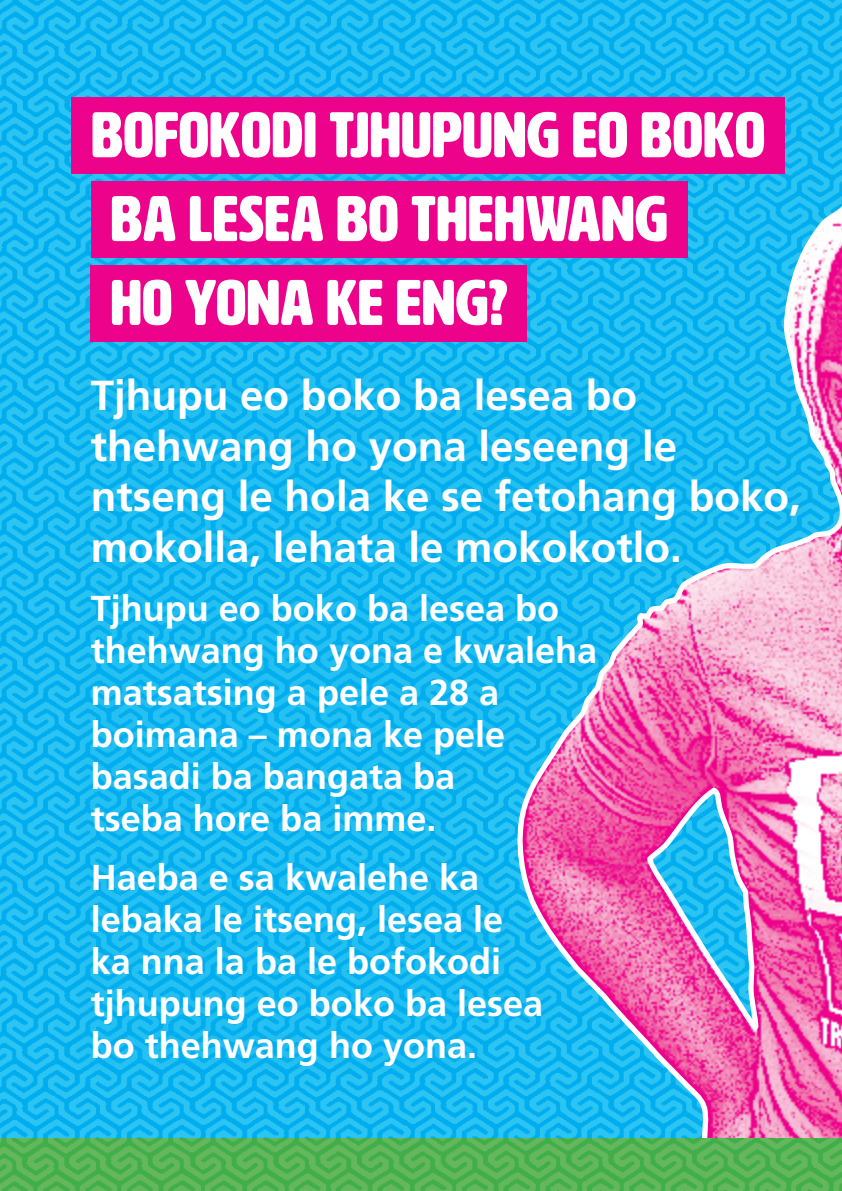
<style>
.page{position:relative;width:842px;height:1191px;background:#fff}
.page>*{position:absolute;margin:0;border:0;box-sizing:border-box;transform-origin:0 0}
.header_1{font:63.6px "HWT Artz";letter-spacing:.01em;color:#fff}
.accent_larger{font:700 42px/50.4px "Frutiger LT Std";color:#fff}
.body{font:700 36px/42px "Frutiger LT Std";color:#fff}
</style>
<div class="page">
<img style="left:0;top:0;width:841px;height:1138px">
<div style="left:71px;top:97px;width:713px;height:77px;background:#ed028c"></div>
<div style="left:91px;top:181px;width:596px;height:77px;background:#ed028c"></div>
<div style="left:91px;top:265px;width:435px;height:77px;background:#ed028c"></div>
<div style="left:70px;top:359px;width:746px;height:726px;background:#00aeef;opacity:.75"></div>
<svg style="left:515px;top:148px;width:326px;height:990px;background:#8692d1"></svg>
<img style="left:0;top:1138px;width:841px;height:53px">
<p class="header_1" style="left:91px;top:102px;width:674px">BOFOKODI TJHUPUNG EO BOKO</p>
<p class="header_1" style="left:111px;top:185px;width:558px">BA LESEA BO THEHWANG</p>
<p class="header_1" style="left:111px;top:269px;width:398px">HO YONA KE ENG?</p>
<p class="accent_larger" style="left:91px;top:371px;width:711px">Tjhupu eo boko ba lesea bo thehwang ho yona leseeng le ntseng le hola ke se fetohang boko, mokolla, lehata le mokokotlo.</p>
<p class="body" style="left:91px;top:587px;width:508px">Tjhupu eo boko ba lesea bo thehwang ho yona e kwaleha matsatsing a pele a 28 a boimana – mona ke pele basadi ba bangata ba<br>tseba hore ba imme.</p>
<p class="body" style="left:91px;top:856px;width:454px">Haeba e sa kwalehe ka lebaka le itseng, lesea le ka nna la ba le bofokodi tjhupung eo boko ba lesea bo thehwang ho yona.</p>
</div>
